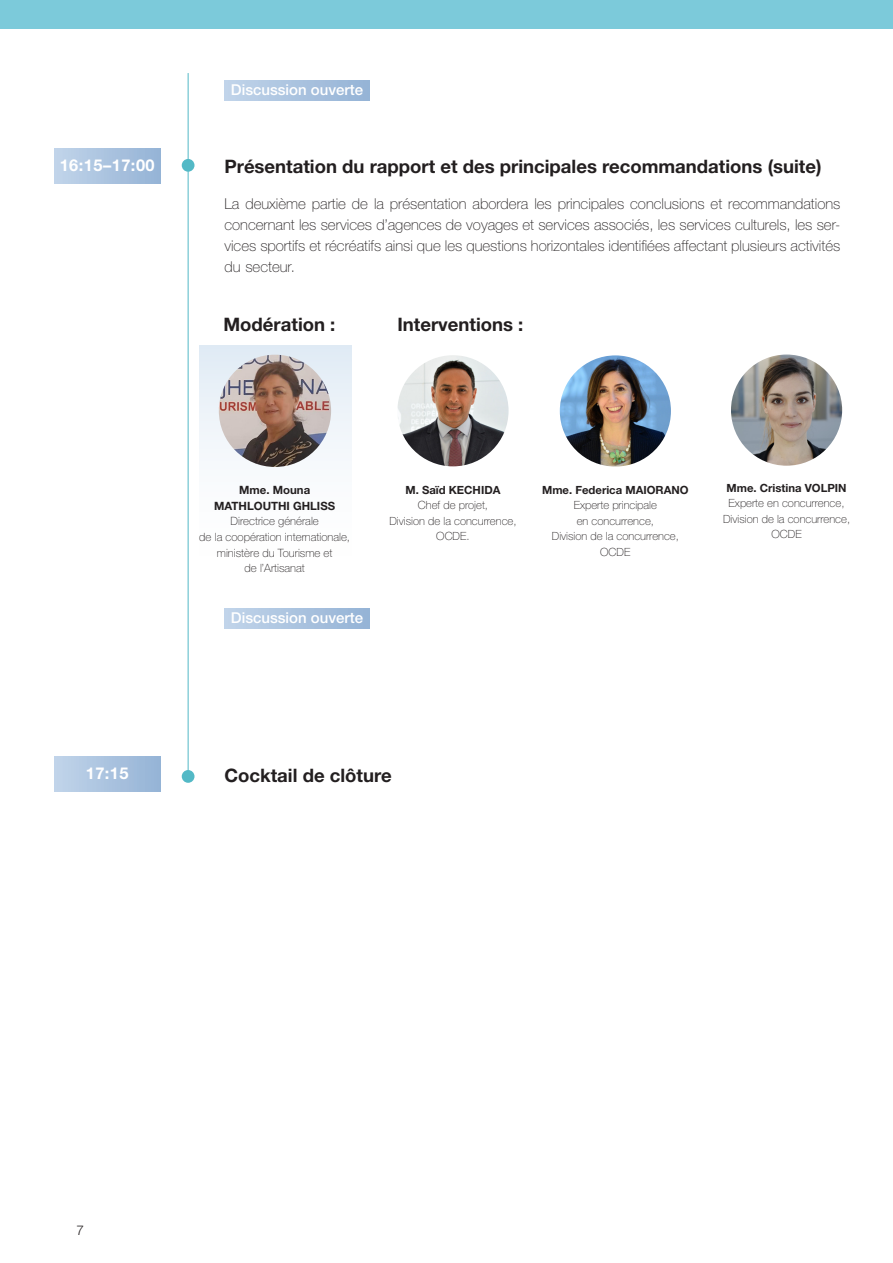
<style>
.page{position:relative;width:893px;height:1263px;background:#fff}
.page>*{position:absolute;margin:0;border:0;box-sizing:border-box;transform-origin:0 0}
.t1{font:700 18.6px "Helvetica Neue";color:#231f20}
.t2{font:700 16.35px "Helvetica Neue";letter-spacing:.03em;color:#fff}
.t3{font:100 15px/21px "Helvetica Neue";color:#231f20;text-align:justify}
.t4{font:500 15px "Helvetica Neue";color:#fff}
.t5{font:300 13.5px "Helvetica Neue";color:#231f20}
.t6{font:100 11.4px "Helvetica Neue";color:#231f20}
.t7{font:700 11.4px "Helvetica Neue";color:#231f20}
.t8{font:100 11.25px "Helvetica Neue";color:#231f20}
.t9{font:700 11.25px "Helvetica Neue";color:#231f20}
</style>
<div class="page">
<div style="left:0;top:0;width:893px;height:29px;background:#7ccada"></div>
<hr style="left:188px;top:73px;width:1px;height:703px;background:#53b9c6">
<div style="left:54px;top:149px;width:107px;height:35px;background:linear-gradient(to right,#c1d4ea,#95b3d5)"></div>
<div style="left:54px;top:757px;width:107px;height:35px;background:linear-gradient(to right,#c1d4ea,#95b3d5)"></div>
<div style="left:182px;top:770px;width:12px;height:13px;background:#53b9c6;border-radius:50%"></div>
<div style="left:182px;top:159px;width:12px;height:13px;background:#53b9c6;border-radius:50%"></div>
<div style="left:199px;top:345px;width:153px;height:224px;background:linear-gradient(to bottom,#e2ecf5,#fff)"></div>
<img style="left:397px;top:355px;width:112px;height:111px;border-radius:56px">
<img style="left:219px;top:355px;width:112px;height:112px;border-radius:56px">
<div style="left:224px;top:80px;width:145px;height:21px;background:linear-gradient(to right,#c1d4ea,#95b3d5)"></div>
<div style="left:224px;top:608px;width:145px;height:20px;background:linear-gradient(to right,#c1d4ea,#95b3d5)"></div>
<img style="left:560px;top:355px;width:111px;height:112px;border-radius:56px">
<img style="left:731px;top:354px;width:111px;height:112px;border-radius:56px">
<p class="t2" style="left:60px;top:155px;width:96px">16:15–17:00</p>
<p class="t4" style="left:231px;top:81px;width:134px">Discussion ouverte</p>
<p class="t1" style="left:224px;top:155px;width:599px">Présentation du rapport et des principales recommandations (suite)</p>
<p class="t3" style="left:224px;top:194px;width:617px">La deuxième partie de la présentation abordera les principales conclusions et recommandations concernant les services d’agences de voyages et services associés, les services culturels, les ser&shy;vices sportifs et récréatifs ainsi que les questions horizontales identifiées affectant plusieurs activités du secteur.</p>
<p class="t1" style="left:223px;top:312px;width:113px">Modération :</p>
<p class="t1" style="left:397px;top:312px;width:128px">Interventions :</p>
<p class="t2" style="left:86px;top:763px;width:44px">17:15</p>
<p class="t7" style="left:239px;top:483px;width:72px">Mme. Mouna</p>
<p class="t7" style="left:214px;top:498px;width:122px">MATHLOUTHI GHLISS</p>
<p class="t6" style="left:231px;top:515px;width:90px">Directrice générale</p>
<p class="t6" style="left:199px;top:530px;width:152px">de la coopération internationale,</p>
<p class="t6" style="left:217px;top:546px;width:117px">ministère du Tourisme et</p>
<p class="t6" style="left:245px;top:562px;width:62px">de l’Artisanat</p>
<p class="t4" style="left:231px;top:609px;width:134px">Discussion ouverte</p>
<p class="t9" style="left:405px;top:483px;width:96px">M. Saïd KECHIDA</p>
<p class="t8" style="left:418px;top:499px;width:72px">Chef de projet,</p>
<p class="t8" style="left:389px;top:514px;width:129px">Division de la concurrence,</p>
<p class="t8" style="left:436px;top:530px;width:35px">OCDE.</p>
<p class="t9" style="left:542px;top:483px;width:148px">Mme. Federica MAIORANO</p>
<p class="t8" style="left:574px;top:499px;width:85px">Experte principale</p>
<p class="t8" style="left:577px;top:514px;width:79px">en concurrence,</p>
<p class="t8" style="left:552px;top:530px;width:129px">Division de la concurrence,</p>
<p class="t8" style="left:600px;top:545px;width:32px">OCDE</p>
<p class="t9" style="left:726px;top:480px;width:122px">Mme. Cristina VOLPIN</p>
<p class="t8" style="left:729px;top:497px;width:117px">Experte en concurrence,</p>
<p class="t8" style="left:723px;top:512px;width:129px">Division de la concurrence,</p>
<p class="t8" style="left:771px;top:528px;width:32px">OCDE</p>
<p class="t1" style="left:224px;top:763px;width:169px">Cocktail de clôture</p>
<p class="t5" style="left:77px;top:1222px;width:9px">7</p>
</div>
